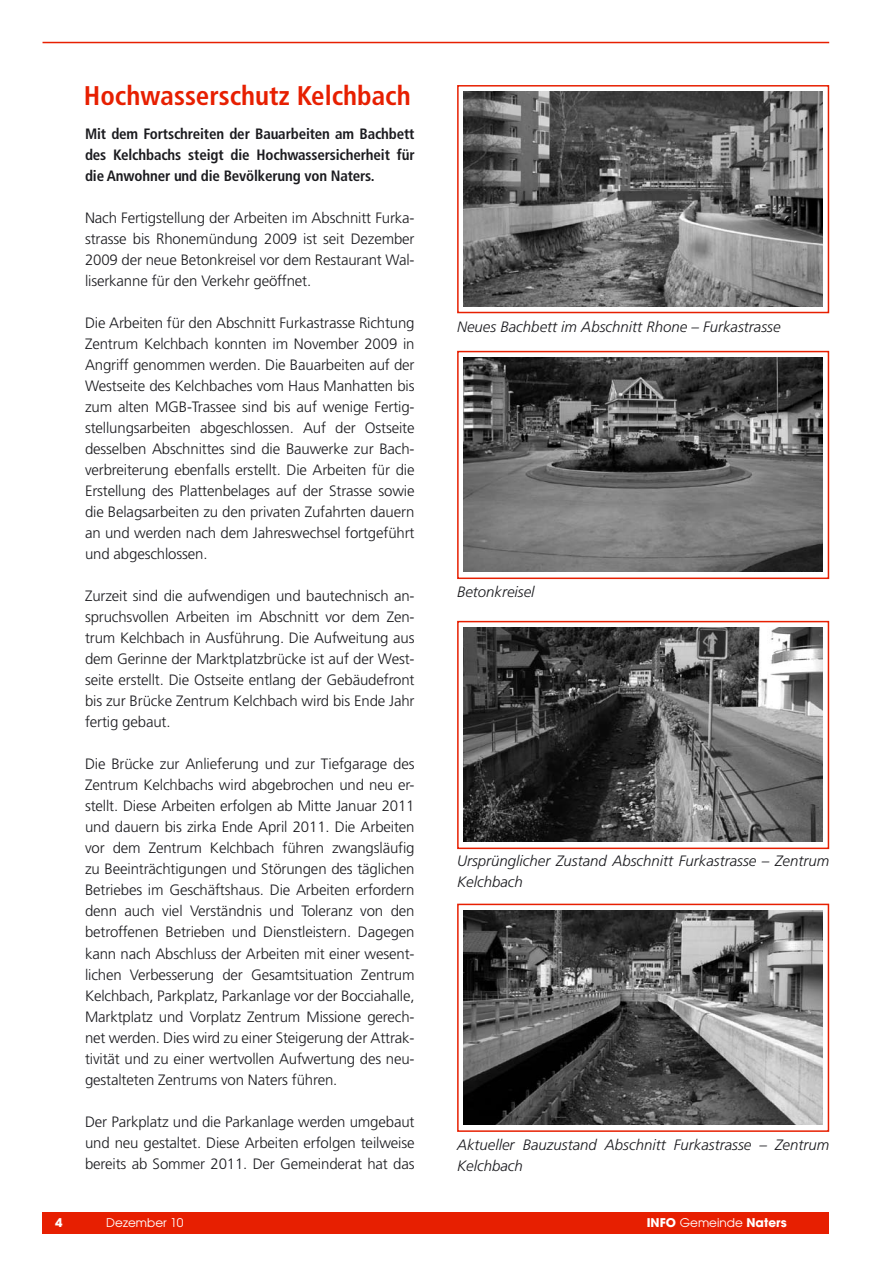
<style>
.page{position:relative;width:893px;height:1263px;background:#fff}
.page>*{position:absolute;margin:0;border:0;box-sizing:border-box;transform-origin:0 0}
.t1{font:700 condensed 27px "Frutiger";color:#e71f01}
.t2{font:300 15px/21px "Frutiger";letter-spacing:-.01em;color:#1b1b1f;text-align:justify}
.t3{font:italic 300 15px/21px "Frutiger";color:#1b1b1f}
.t4{font:700 condensed 15px/21px "Frutiger";letter-spacing:-.01em;color:#1b1b1f;text-align:justify}
.t5{font:700 12px "Avant Garde";color:#fff}
.t6{font:12px "Avant Garde";color:#fff}
.s1{font-weight:400}
</style>
<div class="page">
<div style="left:43px;top:1212px;width:786px;height:21px;background:#e71f01"></div>
<hr style="left:43px;top:42px;width:786px;height:1px;background:#e71f01">
<div style="left:457px;top:85px;width:372px;height:228px;border:2px solid #e71f01"></div>
<div style="left:457px;top:351px;width:372px;height:228px;border:2px solid #e71f01"></div>
<div style="left:457px;top:621px;width:372px;height:228px;border:2px solid #e71f01"></div>
<div style="left:457px;top:904px;width:372px;height:228px;border:2px solid #e71f01"></div>
<img style="left:464px;top:92px;width:358px;height:214px">
<img style="left:464px;top:358px;width:358px;height:214px">
<img style="left:464px;top:628px;width:358px;height:214px">
<img style="left:464px;top:910px;width:358px;height:215px">
<h1 class="t1" style="left:84px;top:80px;width:328px">Hochwasserschutz Kelchbach</h1>
<p class="t4" style="left:85px;top:124px;width:331px">Mit dem Fortschreiten der Bauarbeiten am Bachbett des Kelchbachs steigt die Hochwassersicherheit für die Anwohner und die Bevölkerung von Naters.</p>
<p class="t2" style="left:85px;top:208px;width:331px">Nach Fertigstellung der Arbeiten im Abschnitt Furka&shy;strasse bis Rhonemündung 2009 ist seit Dezember 2009 der neue Betonkreisel vor dem Restaurant Wal&shy;liserkanne für den Verkehr geöffnet.</p>
<p class="t2" style="left:85px;top:313px;width:331px">Die Arbeiten für den Abschnitt Furkastrasse Richtung Zentrum Kelchbach konnten im November 2009 in Angriff genommen werden. Die Bauarbeiten auf der Westseite des Kelchbaches vom Haus Manhatten bis zum alten MGB-Trassee sind bis auf wenige Fertig&shy;stellungsarbeiten abgeschlossen. Auf der Ostseite desselben Abschnittes sind die Bauwerke zur Bach&shy;verbreiterung ebenfalls erstellt. Die Arbeiten für die Erstellung des Plattenbelages auf der Strasse sowie die Belagsarbeiten zu den privaten Zufahrten dauern an und werden nach dem Jahreswechsel fortgeführt und abgeschlossen.</p>
<p class="t2" style="left:85px;top:586px;width:331px">Zurzeit sind die aufwendigen und bautechnisch an&shy;spruchsvollen Arbeiten im Abschnitt vor dem Zen&shy;trum Kelchbach in Ausführung. Die Aufweitung aus dem Gerinne der Marktplatzbrücke ist auf der West&shy;seite erstellt. Die Ostseite entlang der Gebäudefront bis zur Brücke Zentrum Kelchbach wird bis Ende Jahr fertig gebaut.</p>
<p class="t2" style="left:85px;top:754px;width:331px">Die Brücke zur Anlieferung und zur Tiefgarage des Zentrum Kelchbachs wird abgebrochen und neu er&shy;stellt. Diese Arbeiten erfolgen ab Mitte Januar 2011 und dauern bis zirka Ende April 2011. Die Arbeiten vor dem Zentrum Kelchbach führen zwangsläufig zu Beeinträchtigungen und Störungen des täglichen Betriebes im Geschäftshaus. Die Arbeiten erfordern denn auch viel Verständnis und Toleranz von den betroffenen Betrieben und Dienstleistern. Dagegen kann nach Abschluss der Arbeiten mit einer wesent&shy;lichen Verbesserung der Gesamtsituation Zentrum Kelchbach, Parkplatz, Parkanlage vor der Bocciahalle, Marktplatz und Vorplatz Zentrum Missione gerech&shy;net werden. Dies wird zu einer Steigerung der Attrak&shy;tivität und zu einer wertvollen Aufwertung des neu&shy;gestalteten Zentrums von Naters führen.</p>
<p class="t2" style="left:85px;top:1111px;width:331px">Der Parkplatz und die Parkanlage werden umgebaut und neu gestaltet. Diese Arbeiten erfolgen teilweise bereits ab Sommer 2011. Der Gemeinderat hat das</p>
<p class="t3" style="left:457px;top:316px;width:325px">Neues Bachbett im Abschnitt Rhone – Furkastrasse</p>
<p class="t3" style="left:457px;top:582px;width:79px">Betonkreisel</p>
<p class="t3" style="left:457px;top:850px;width:374px">Ursprünglicher Zustand Abschnitt Furkastrasse – Zentrum<br>Kelchbach</p>
<p class="t3" style="left:457px;top:1134px;width:374px">Aktueller Bauzustand Abschnitt Furkastrasse – Zentrum<br>Kelchbach</p>
<p class="t5" style="left:55px;top:1215px;width:9px">4</p>
<p class="t6" style="left:106px;top:1215px;width:79px">Dezember 10</p>
<p class="t5" style="left:647px;top:1215px;width:141px">INFO <span class="s1">Gemeinde</span> Naters</p>
</div>
